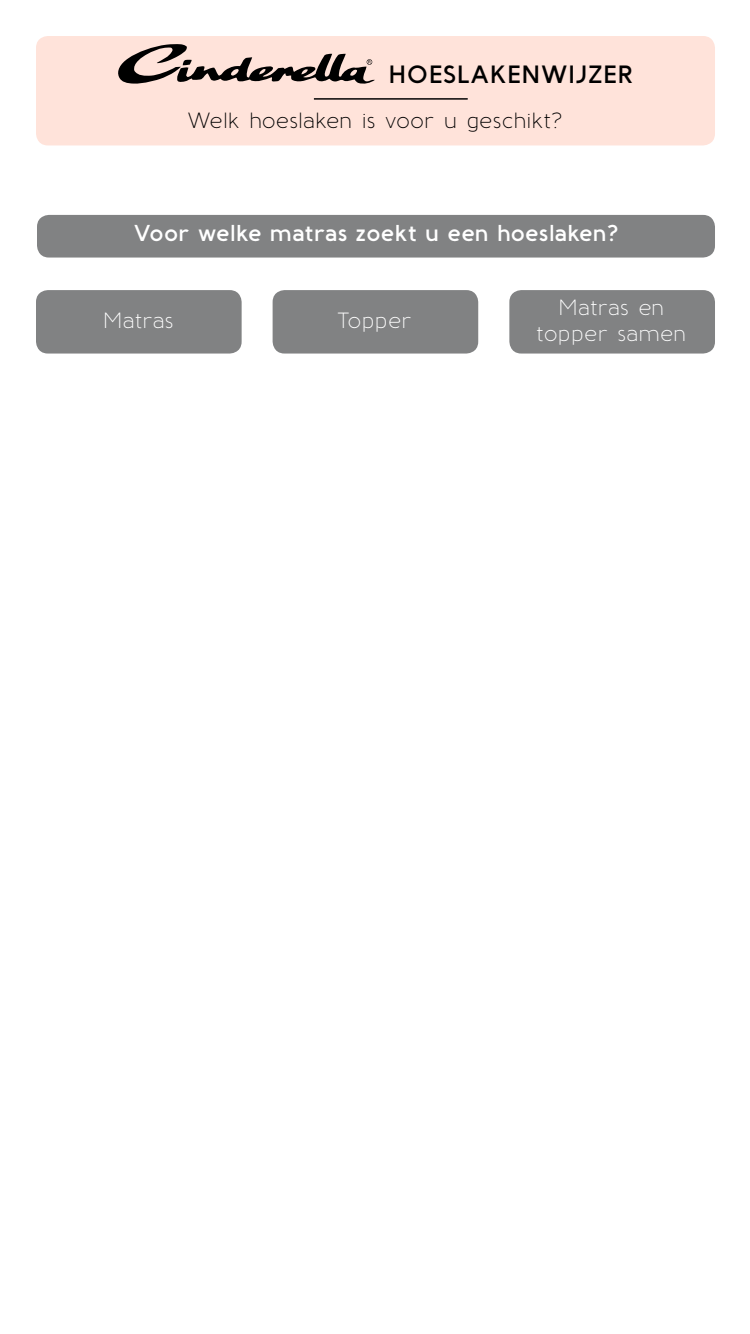
<style>
.page{position:relative;width:750px;height:1334px;background:#fff}
.page>*{position:absolute;margin:0;border:0;box-sizing:border-box;transform-origin:0 0}
.t1{font:600 25px "Baufra";color:#000}
.t2{font:600 23px "Baufra";letter-spacing:-.015em;color:#fff}
.t3{font:22px/26.4px "Baufra";letter-spacing:-.005em;color:#fff;text-align:center}
.t4{font:22px "Baufra";letter-spacing:-.005em;color:#000}
</style>
<div class="page">
<div style="left:36px;top:290px;width:206px;height:64px;background:#818283;border-radius:12px"></div>
<div style="left:37px;top:215px;width:678px;height:43px;background:#818283;border-radius:12px"></div>
<div style="left:273px;top:290px;width:205px;height:64px;background:#818283;border-radius:12px"></div>
<div style="left:509px;top:290px;width:206px;height:64px;background:#818283;border-radius:12px"></div>
<div style="left:36px;top:36px;width:679px;height:109px;background:#ffe3da;border-radius:12px"></div>
<hr style="left:314px;top:98px;width:154px;height:1px;background:#000">
<svg style="left:118px;top:44px;width:257px;height:40px"></svg>
<p class="t1" style="left:388px;top:65px;width:248px">HOESLAKENWIJZER</p>
<p class="t4" style="left:188px;top:112px;width:376px">Welk hoeslaken is voor u geschikt?</p>
<p class="t2" style="left:133px;top:225px;width:487px">Voor welke matras zoekt u een hoeslaken?</p>
<p class="t3" style="left:103px;top:309px;width:72px">Matras</p>
<p class="t3" style="left:337px;top:309px;width:76px">Topper</p>
<p class="t3" style="left:536px;top:296px;width:152px">Matras en topper samen</p>
</div>
